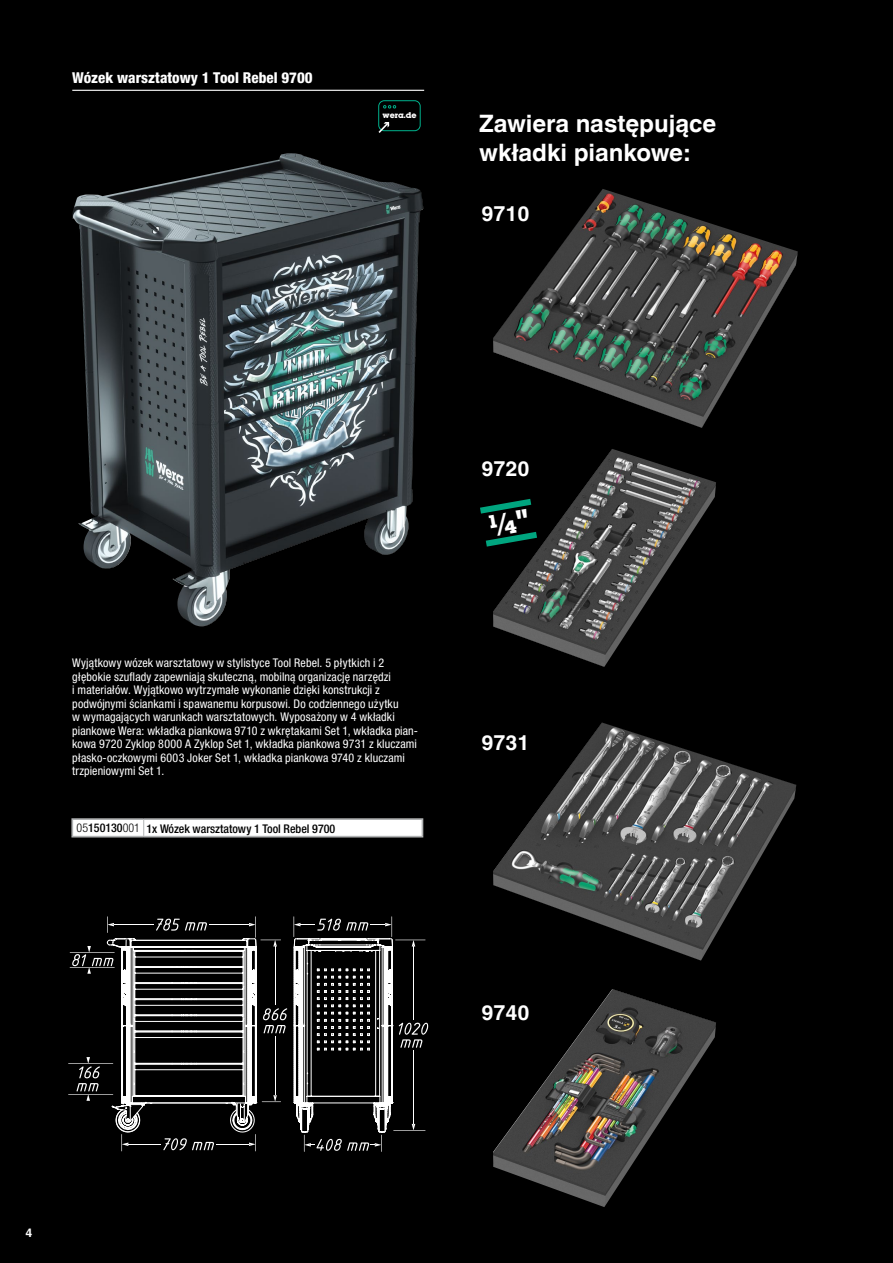
<style>
.page{position:relative;width:893px;height:1263px;background:#000}
.page>*{position:absolute;margin:0;border:0;box-sizing:border-box;transform-origin:0 0}
.t1{font:700 24px/28.8px "Helvetica World";color:#fff}
.t2{font:700 21px "Helvetica World";color:#fff}
.t3{font:800 condensed 15px "Helvetica Neue LTW1 G";color:#fff}
.t4{font:condensed 12px/13.5px "Helvetica Neue LTW1 G";letter-spacing:.01em;color:#fff}
.t5{font:500 condensed 12px "Helvetica Neue LTW1 G";color:#000}
.t6{font:700 12px "Helvetica World";color:#fff}
.t7{font:700 7.35px "Lubalin";color:#fff}
.s1{font-weight:300}
</style>
<div class="page">
<img style="left:493px;top:189px;width:305px;height:239px">
<img style="left:493px;top:722px;width:303px;height:238px">
<img style="left:493px;top:449px;width:223px;height:218px">
<img style="left:493px;top:989px;width:223px;height:218px">
<img style="left:72px;top:153px;width:351px;height:473px">
<svg style="left:294px;top:916px;width:134px;height:236px"></svg>
<svg style="left:68px;top:916px;width:219px;height:235px"></svg>
<svg style="left:71px;top:820px;width:352px;height:16px;background:#fcfcfc"></svg>
<hr style="left:71px;top:818px;width:73px;height:2px;background:#b1b3b4">
<hr style="left:144px;top:818px;width:279px;height:2px;background:#b1b3b4">
<hr style="left:71px;top:836px;width:73px;height:1px;background:#b1b3b4">
<hr style="left:144px;top:836px;width:279px;height:1px;background:#b1b3b4">
<hr style="left:72px;top:90px;width:352px;height:1px;background:#fff">
<svg style="left:378px;top:100px;width:43px;height:33px"></svg>
<svg style="left:480px;top:495px;width:63px;height:56px"></svg>
<p class="t3" style="left:72px;top:68px;width:242px">Wózek warsztatowy 1 Tool Rebel 9700</p>
<p class="t7" style="left:382px;top:110px;width:36px">wera.de</p>
<h1 class="t1" style="left:479px;top:109px;width:239px">Zawiera następujące wkładki piankowe:</h1>
<h2 class="t2" style="left:481px;top:202px;width:50px">9710</h2>
<h2 class="t2" style="left:481px;top:457px;width:50px">9720</h2>
<p class="t4" style="left:72px;top:656px;width:347px">Wyjątkowy wózek warsztatowy w stylistyce Tool Rebel. 5 płytkich i 2 głębokie szuflady zapewniają skuteczną, mobilną organizację narzędzi<br>i materiałów. Wyjątkowo wytrzymałe wykonanie dzięki konstrukcji z podwójnymi ściankami i spawanemu korpusowi. Do codziennego użytku<br>w wymagających warunkach warsztatowych. Wyposażony w 4 wkładki piankowe Wera: wkładka piankowa 9710 z wkrętakami Set 1, wkładka pian&shy;kowa 9720 Zyklop 8000 A Zyklop Set 1, wkładka piankowa 9731 z kluczami płasko-oczkowymi 6003 Joker Set 1, wkładka piankowa 9740 z kluczami trzpieniowymi Set 1.</p>
<p class="t5" style="left:77px;top:822px;width:260px"><span class="s1">05</span>150130<span class="s1">001</span> 1x Wózek warsztatowy 1 Tool Rebel 9700</p>
<h2 class="t2" style="left:481px;top:730px;width:50px">9731</h2>
<h2 class="t2" style="left:481px;top:1000px;width:50px">9740</h2>
<p class="t6" style="left:26px;top:1225px;width:8px">4</p>
</div>
